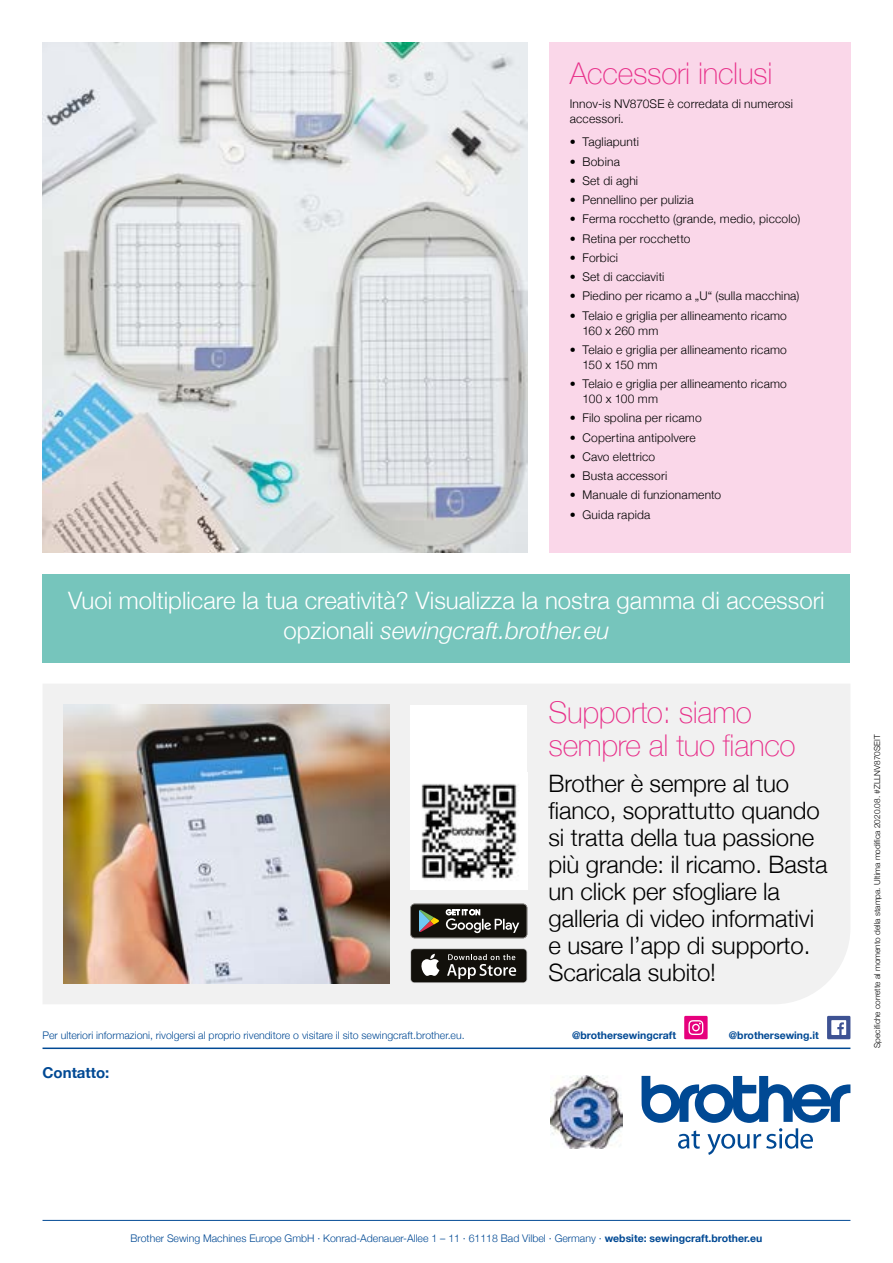
<style>
.page{position:relative;width:893px;height:1263px;background:#fff}
.page>*{position:absolute;margin:0;border:0;box-sizing:border-box;transform-origin:0 0}
.t1{font:100 30px/33px "Helvetica Neue";letter-spacing:-.01em;color:#e8308a}
.t2{font:300 24px/27px "Helvetica Neue";letter-spacing:-.005em;color:#000}
.t3{font:300 24px/30px "Helvetica Neue";color:#fff;text-align:center}
.t4{font:700 15px "Helvetica Neue";color:#004994}
.t5{font:300 12px/15px "Helvetica Neue";letter-spacing:.015em;color:#000}
.t6{font:300 10.5px "Helvetica Neue";color:#004994}
.t7{font:700 10.5px "Helvetica Neue";color:#004994}
.t8{font:300 8.25px "Helvetica Neue";color:#000}
.s1{font-style:italic}
.s2{font-weight:700}
</style>
<div class="page">
<hr style="left:43px;top:1047px;width:807px;height:2px;background:#004994">
<svg style="left:642px;top:1076px;width:208px;height:79px"></svg>
<div style="left:549px;top:43px;width:301px;height:510px;background:#fad7e9"></div>
<div style="left:43px;top:574px;width:807px;height:88px;background:#76c5bc"></div>
<img style="left:43px;top:43px;width:484px;height:510px">
<div style="left:684px;top:1016px;width:24px;height:23px;background:#e6007d"></div>
<svg style="left:688px;top:1020px;width:15px;height:15px"></svg>
<div style="left:827px;top:1016px;width:23px;height:23px;background:#3e5293"></div>
<div style="left:831px;top:1020px;width:15px;height:15px;background:#fff"></div>
<svg style="left:837px;top:1022px;width:7px;height:13px"></svg>
<img style="left:550px;top:1076px;width:72px;height:72px">
<hr style="left:43px;top:1220px;width:807px;height:1px;background:#004994">
<div style="left:43px;top:684px;width:807px;height:320px;background:#f1f1f1"></div>
<img style="left:64px;top:705px;width:325px;height:278px">
<svg style="left:410px;top:948px;width:117px;height:35px"></svg>
<div style="left:411px;top:949px;width:115px;height:33px;background:#12100b;border-radius:3px"></div>
<svg style="left:421px;top:954px;width:18px;height:22px"></svg>
<svg style="left:447px;top:954px;width:69px;height:25px"></svg>
<svg style="left:410px;top:904px;width:117px;height:34px;background:#3a3a34"></svg>
<div style="left:410px;top:705px;width:117px;height:185px;background:#fff"></div>
<img style="left:421px;top:784px;width:96px;height:97px">
<h1 class="t1" style="left:570px;top:56px;width:204px">Accessori inclusi</h1>
<p class="t5" style="left:570px;top:95px;width:225px">Innov-is NV870SE è corredata di numerosi accessori.</p>
<p class="t5" style="left:570px;top:134px;width:71px">• Tagliapunti</p>
<p class="t5" style="left:570px;top:153px;width:52px">• Bobina</p>
<p class="t5" style="left:570px;top:172px;width:70px">• Set di aghi</p>
<p class="t5" style="left:570px;top:191px;width:125px">• Pennellino per pulizia</p>
<p class="t5" style="left:570px;top:211px;width:232px">• Ferma rocchetto (grande, medio, piccolo)</p>
<p class="t5" style="left:570px;top:230px;width:122px">• Retina per rocchetto</p>
<p class="t5" style="left:570px;top:249px;width:50px">• Forbici</p>
<p class="t5" style="left:570px;top:268px;width:96px">• Set di cacciaviti</p>
<p class="t5" style="left:570px;top:288px;width:231px">• Piedino per ricamo a „U“ (sulla macchina)</p>
<p class="t5" style="left:583px;top:307px;width:206px;text-indent:-13px">• Telaio e griglia per allineamento ricamo<br>160 x 260 mm</p>
<p class="t5" style="left:583px;top:341px;width:206px;text-indent:-13px">• Telaio e griglia per allineamento ricamo<br>150 x 150 mm</p>
<p class="t5" style="left:583px;top:375px;width:206px;text-indent:-13px">• Telaio e griglia per allineamento ricamo<br>100 x 100 mm</p>
<p class="t5" style="left:570px;top:410px;width:133px">• Filo spolina per ricamo</p>
<p class="t5" style="left:570px;top:429px;width:127px">• Copertina antipolvere</p>
<p class="t5" style="left:570px;top:448px;width:87px">• Cavo elettrico</p>
<p class="t5" style="left:570px;top:467px;width:99px">• Busta accessori</p>
<p class="t5" style="left:570px;top:487px;width:153px">• Manuale di funzionamento</p>
<p class="t5" style="left:570px;top:506px;width:82px">• Guida rapida</p>
<h2 class="t3" style="left:68px;top:584px;width:758px">Vuoi moltiplicare la tua creatività? Visualizza la nostra gamma di accessori opzionali <span class="s1">sewingcraft.brother.eu</span></h2>
<h1 class="t1" style="left:549px;top:694px;width:249px">Supporto: siamo sempre al tuo fianco</h1>
<h2 class="t2" style="left:549px;top:768px;width:281px">Brother è sempre al tuo fianco, soprattutto quando si tratta della tua passione più grande: il ricamo. Basta un click per sfogliare la galleria di video informativi e usare l’app di supporto.<br>Scaricala subito!</h2>
<p class="t6" style="left:43px;top:1027px;width:424px">Per ulteriori informazioni, rivolgersi al proprio rivenditore o visitare il sito sewingcraft.brother.eu.</p>
<p class="t7" style="left:572px;top:1027px;width:106px">@brothersewingcraft</p>
<p class="t7" style="left:729px;top:1027px;width:92px">@brothersewing.it</p>
<p class="t4" style="left:43px;top:1061px;width:68px">Contatto:</p>
<p class="t8" style="left:871px;top:1048px;width:315px;rotate:-90deg">Specifiche corrette al momento della stampa. Ultima modifica 2020.08. #ZLLNV870SEIT</p>
<p class="t6" style="left:131px;top:1229px;width:633px">Brother Sewing Machines Europe GmbH · Konrad-Adenauer-Allee 1 – 11 · 61118 Bad Vilbel · Germany · <span class="s2">website: sewingcraft.brother.eu</span></p>
</div>
